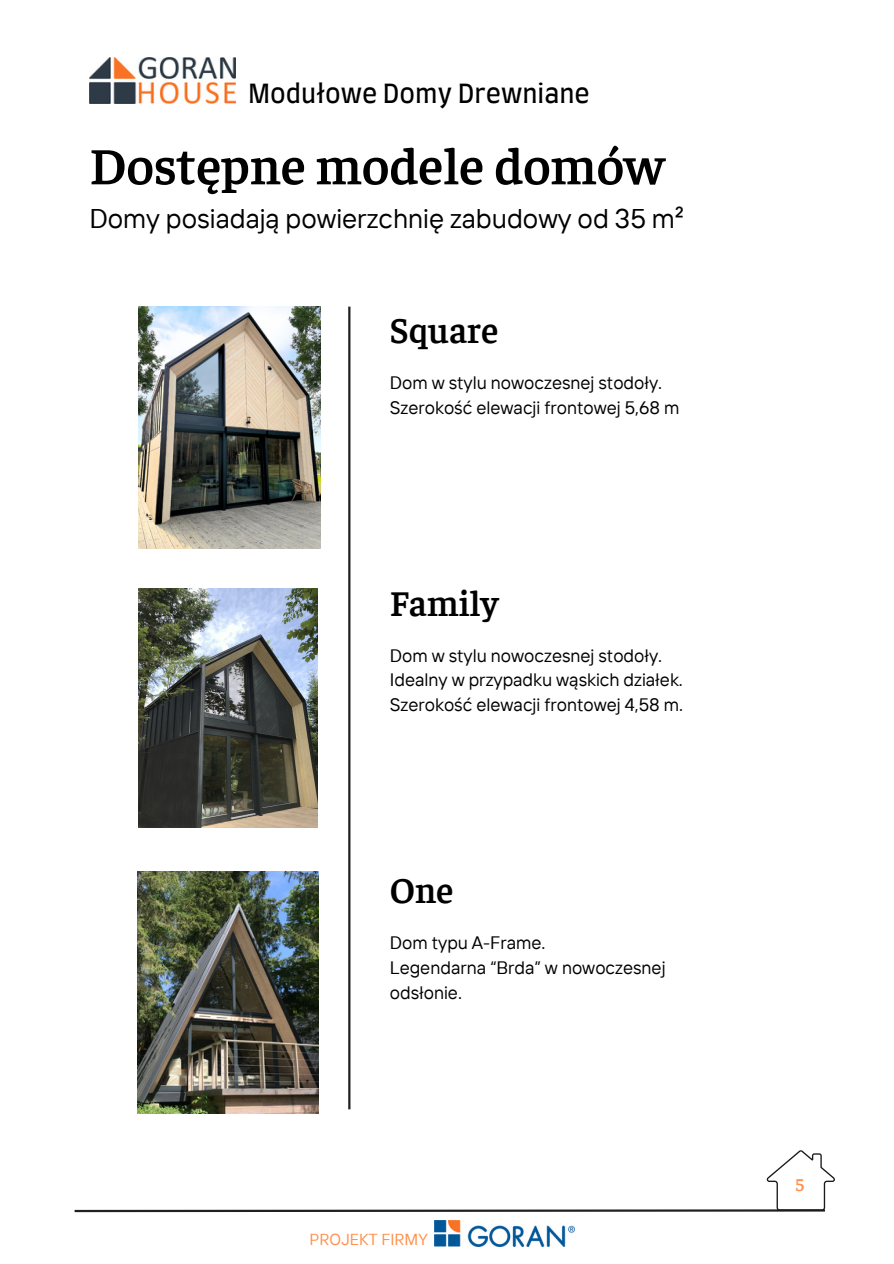
<style>
.page{position:relative;width:894px;height:1264px;background:#fff}
.page>*{position:absolute;margin:0;border:0;box-sizing:border-box;transform-origin:0 0}
.t1{font:600 52.5px "Faustina";color:#000}
.t2{font:600 36px "Faustina";color:#000}
.t3{font:27px "TT Interphases";color:#000}
.t4{font:25.2px "Farro";color:#000}
.t5{font:18px/24.8px "TT Interphases";color:#000}
.t6{font:600 18px "Faustina";color:#ff914d}
.t7{font:15.9px "TT Interphases";color:#ff914d}
</style>
<div class="page">
<img style="left:89px;top:57px;width:147px;height:46px">
<hr style="left:348px;top:306px;width:2px;height:803px;background:#231f20">
<svg style="left:74px;top:1150px;width:760px;height:63px"></svg>
<img style="left:434px;top:1220px;width:140px;height:26px">
<img style="left:137px;top:871px;width:181px;height:242px">
<img style="left:138px;top:588px;width:179px;height:239px">
<img style="left:138px;top:307px;width:183px;height:242px">
<h2 class="t4" style="left:248px;top:82px;width:343px">Modułowe Domy Drewniane</h2>
<h3 class="t1" style="left:89px;top:129px;width:576px">Dostępne modele domów</h3>
<h1 class="t3" style="left:89px;top:201px;width:596px">Domy posiadają powierzchnię zabudowy od 35 m²</h1>
<p class="t2" style="left:390px;top:305px;width:110px">Square</p>
<p class="t5" style="left:390px;top:370px;width:291px">Dom w stylu nowoczesnej stodoły.<br>Szerokość elewacji frontowej 5,68 m</p>
<h4 class="t2" style="left:390px;top:578px;width:110px">Family</h4>
<h2 class="t5" style="left:390px;top:642px;width:294px">Dom w stylu nowoczesnej stodoły.<br>Idealny w przypadku wąskich działek.<br>Szerokość elewacji frontowej 4,58 m.</h2>
<p class="t2" style="left:390px;top:865px;width:65px">One</p>
<h3 class="t5" style="left:390px;top:930px;width:277px">Dom typu A-Frame.<br>Legendarna “Brda” w nowoczesnej odsłonie.</h3>
<h4 class="t7" style="left:309px;top:1229px;width:120px">PROJEKT FIRMY</h4>
<h4 class="t6" style="left:795px;top:1172px;width:10px">5</h4>
</div>
